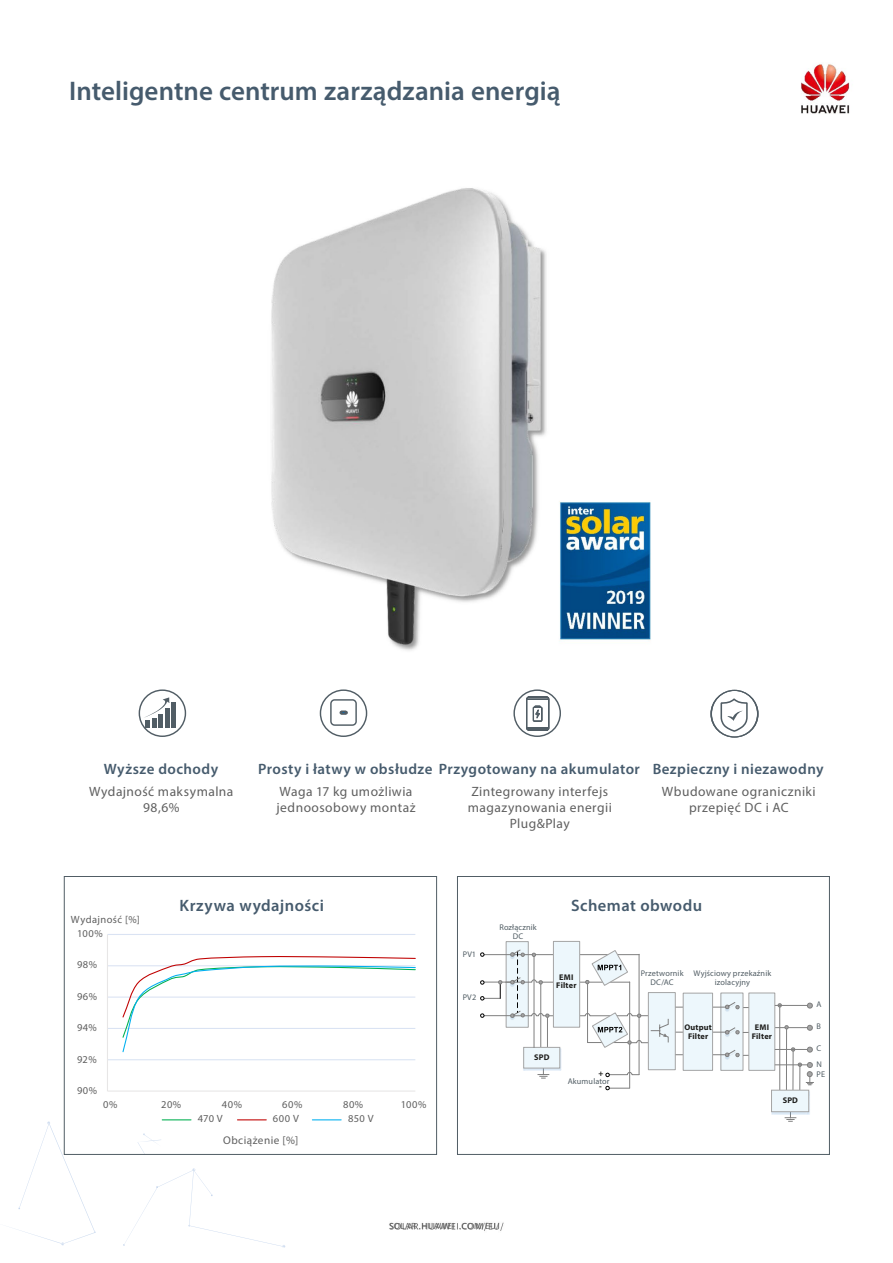
<style>
.page{position:relative;width:893px;height:1263px;background:#fff}
.page>*{position:absolute;margin:0;border:0;box-sizing:border-box;transform-origin:0 0}
.t1{font:600 27px "Myriad Pro";color:#465b6d}
.t2{font:600 16.5px "Myriad Pro";letter-spacing:.03em;color:#465b6d}
.t3{font:600 15px "Myriad Pro";letter-spacing:.025em;color:#465b6d}
.t4{font:13.5px/16.2px "Myriad Pro";letter-spacing:.035em;color:#5f5f5f;text-align:center}
.t5{font:11.25px "Myriad Pro";letter-spacing:.04em;color:#5f5f5f}
.t6{font:10.5px/14.1px "Myriad Pro";letter-spacing:.045em;color:#5f5f5f}
.t7{font:9px "Myriad Pro";letter-spacing:.045em;color:#5f5f5f}
.t8{font:8.25px/8.4px "Myriad Pro";letter-spacing:.015em;color:#515d64;text-align:center}
.t9{font:700 8.25px/8.4px "Myriad Pro";letter-spacing:.025em;color:#1d1d1b;text-align:center}
</style>
<div class="page">
<img style="left:63px;top:64px;width:787px;height:1183px">
<div style="left:64px;top:876px;width:373px;height:279px;border:1px solid #515d65"></div>
<div style="left:457px;top:876px;width:372px;height:279px;border:1px solid #515d65"></div>
<div style="left:139px;top:689px;width:47px;height:48px;border:1px solid #515d65;border-radius:50%"></div>
<hr style="left:172px;top:702px;width:4px;height:26px;background:#515d65">
<svg style="left:143px;top:697px;width:27px;height:31px"></svg>
<svg style="left:710px;top:690px;width:48px;height:48px"></svg>
<div style="left:320px;top:689px;width:47px;height:48px;border:1px solid #515d65;border-radius:50%"></div>
<svg style="left:329px;top:698px;width:29px;height:29px"></svg>
<div style="left:513px;top:689px;width:48px;height:48px;border:1px solid #515d65;border-radius:50%"></div>
<svg style="left:525px;top:696px;width:25px;height:35px"></svg>
<hr style="left:107px;top:1059px;width:308px;height:1px;background:#dae3f3">
<hr style="left:107px;top:1028px;width:308px;height:1px;background:#dae3f3">
<hr style="left:107px;top:996px;width:308px;height:2px;background:#dae3f3">
<hr style="left:107px;top:965px;width:308px;height:1px;background:#dae3f3">
<hr style="left:107px;top:934px;width:308px;height:1px;background:#dae3f3">
<hr style="left:107px;top:934px;width:1px;height:157px;background:#e7e6e6">
<hr style="left:107px;top:1090px;width:308px;height:2px;background:#e7e6e6">
<svg style="left:122px;top:955px;width:294px;height:98px"></svg>
<svg style="left:14px;top:1119px;width:271px;height:129px"></svg>
<svg style="left:312px;top:1119px;width:29px;height:1px"></svg>
<hr style="left:799px;top:1065px;width:1px;height:43px;background:#7f7f7f">
<div style="left:721px;top:993px;width:22px;height:77px;background:#edf7fc"></div>
<div style="left:720px;top:993px;width:23px;height:78px;border:1px solid #a5a5a5"></div>
<hr style="left:779px;top:1005px;width:1px;height:88px;background:#7f7f7f">
<hr style="left:786px;top:1027px;width:1px;height:66px;background:#7f7f7f">
<hr style="left:792px;top:1049px;width:1px;height:44px;background:#7f7f7f">
<div style="left:506px;top:942px;width:22px;height:85px;background:#edf7fc"></div>
<div style="left:506px;top:941px;width:22px;height:87px;border:1px solid #a5a5a5"></div>
<svg style="left:538px;top:1071px;width:11px;height:8px"></svg>
<hr style="left:639px;top:954px;width:1px;height:120px;background:#7f7f7f">
<hr style="left:629px;top:982px;width:1px;height:106px;background:#7f7f7f">
<hr style="left:675px;top:1032px;width:53px;height:1px;background:#7f7f7f">
<hr style="left:671px;top:1007px;width:56px;height:1px;background:#7f7f7f">
<hr style="left:775px;top:1027px;width:32px;height:1px;background:#7f7f7f">
<svg style="left:806px;top:1025px;width:7px;height:5px"></svg>
<img style="left:522px;top:1048px;width:39px;height:23px">
<div style="left:524px;top:1047px;width:36px;height:21px;background:#edf7fc"></div>
<div style="left:523px;top:1047px;width:37px;height:21px;border:1px solid #a5a5a5"></div>
<svg style="left:785px;top:1114px;width:11px;height:8px"></svg>
<img style="left:771px;top:1091px;width:39px;height:23px">
<div style="left:771px;top:1090px;width:38px;height:22px;background:#edf7fc"></div>
<div style="left:771px;top:1090px;width:38px;height:22px;border:1px solid #a5a5a5"></div>
<div style="left:553px;top:941px;width:27px;height:86px;background:#edf7fc"></div>
<div style="left:553px;top:941px;width:27px;height:86px;border:1px solid #a5a5a5"></div>
<div style="left:648px;top:992px;width:27px;height:78px;background:#edf7fc"></div>
<div style="left:648px;top:992px;width:27px;height:78px;border:1px solid #a5a5a5"></div>
<hr style="left:676px;top:1054px;width:52px;height:1px;background:#7f7f7f">
<div style="left:683px;top:993px;width:29px;height:77px;background:#edf7fc"></div>
<div style="left:683px;top:993px;width:30px;height:78px;border:1px solid #a5a5a5"></div>
<svg style="left:480px;top:949px;width:189px;height:99px"></svg>
<svg style="left:725px;top:1049px;width:23px;height:10px"></svg>
<svg style="left:725px;top:1002px;width:23px;height:9px"></svg>
<svg style="left:725px;top:1027px;width:23px;height:10px"></svg>
<div style="left:749px;top:993px;width:26px;height:77px;background:#edf7fc"></div>
<div style="left:748px;top:993px;width:27px;height:78px;border:1px solid #a5a5a5"></div>
<svg style="left:777px;top:1003px;width:5px;height:4px"></svg>
<svg style="left:784px;top:1025px;width:4px;height:4px"></svg>
<svg style="left:790px;top:1047px;width:5px;height:4px"></svg>
<hr style="left:775px;top:1005px;width:32px;height:1px;background:#7f7f7f">
<svg style="left:806px;top:1003px;width:7px;height:5px"></svg>
<hr style="left:775px;top:1049px;width:32px;height:1px;background:#7f7f7f">
<svg style="left:806px;top:1047px;width:7px;height:5px"></svg>
<hr style="left:775px;top:1064px;width:32px;height:1px;background:#7f7f7f">
<svg style="left:797px;top:1062px;width:16px;height:23px"></svg>
<svg style="left:605px;top:1072px;width:35px;height:5px"></svg>
<svg style="left:605px;top:1086px;width:25px;height:4px"></svg>
<h1 class="t1" style="left:69px;top:74px;width:493px">Inteligentne centrum zarządzania energią</h1>
<p class="t3" style="left:104px;top:759px;width:116px">Wyższe dochody</p>
<p class="t4" style="left:89px;top:783px;width:146px">Wydajność maksymalna<br>98,6%</p>
<p class="t3" style="left:258px;top:759px;width:383px">Prosty i łatwy w obsłudze Przygotowany na akumulator</p>
<p class="t4" style="left:276px;top:783px;width:140px;text-align:left">Waga 17 kg umożliwia jednoosobowy montaż</p>
<p class="t4" style="left:468px;top:783px;width:146px">Zintegrowany interfejs magazynowania energii<br>Plug&amp;Play</p>
<p class="t3" style="left:653px;top:759px;width:172px">Bezpieczny i niezawodny</p>
<p class="t4" style="left:662px;top:783px;width:155px">Wbudowane ograniczniki przepięć DC i AC</p>
<p class="t6" style="left:77px;top:912px;width:64px;text-indent:-6px">Wydajność [%]<br>100%</p>
<p class="t6" style="left:77px;top:957px;width:21px">98%</p>
<p class="t6" style="left:77px;top:989px;width:21px">96%</p>
<p class="t6" style="left:77px;top:1020px;width:21px">94%</p>
<p class="t6" style="left:77px;top:1052px;width:21px">92%</p>
<p class="t6" style="left:77px;top:1083px;width:22px">90%</p>
<p class="t2" style="left:179px;top:894px;width:146px">Krzywa wydajności</p>
<p class="t2" style="left:571px;top:894px;width:132px">Schemat obwodu</p>
<p class="t8" style="left:463px;top:949px;width:15px">PV1</p>
<p class="t8" style="left:463px;top:993px;width:15px">PV2</p>
<p class="t8" style="left:499px;top:923px;width:39px">Rozłącznik<br>DC</p>
<p class="t9" style="left:556px;top:973px;width:22px">EMI<br>Filter</p>
<p class="t9" style="left:534px;top:1053px;width:17px">SPD</p>
<p class="t9" style="left:598px;top:1069px;width:6px">+</p>
<p class="t8" style="left:568px;top:1077px;width:43px">Akumulator</p>
<p class="t9" style="left:599px;top:1082px;width:4px">-</p>
<p class="t8" style="left:641px;top:969px;width:44px">Przetwornik<br>DC/AC</p>
<p class="t8" style="left:693px;top:969px;width:79px">Wyjściowy przekaźnik izolacyjny</p>
<p class="t9" style="left:684px;top:1023px;width:29px">Output<br>Filter</p>
<p class="t9" style="left:752px;top:1023px;width:22px">EMI<br>Filter</p>
<p class="t6" style="left:103px;top:1097px;width:16px">0%</p>
<p class="t6" style="left:161px;top:1097px;width:21px">20%</p>
<p class="t6" style="left:222px;top:1097px;width:22px">40%</p>
<p class="t6" style="left:282px;top:1097px;width:22px">60%</p>
<p class="t6" style="left:343px;top:1097px;width:22px">80%</p>
<p class="t6" style="left:401px;top:1097px;width:27px">100%</p>
<p class="t5" style="left:223px;top:1133px;width:77px">Obciążenie [%]</p>
<p class="t6" style="left:198px;top:1111px;width:27px">470 V</p>
<p class="t6" style="left:273px;top:1111px;width:28px">600 V</p>
<p class="t6" style="left:348px;top:1111px;width:27px">850 V</p>
<p class="t9" style="left:783px;top:1096px;width:17px">SPD</p>
<p class="t8" style="left:816px;top:1000px;width:7px">A</p>
<p class="t8" style="left:816px;top:1022px;width:6px">B</p>
<p class="t8" style="left:816px;top:1040px;width:7px;line-height:15.9px;text-align:left">C<br>N</p>
<p class="t8" style="left:816px;top:1069px;width:10px">PE</p>
<p class="t7" style="left:389px;top:1221px;width:112px">SOLAR .HUAWEI .COM/EU/</p>
</div>
